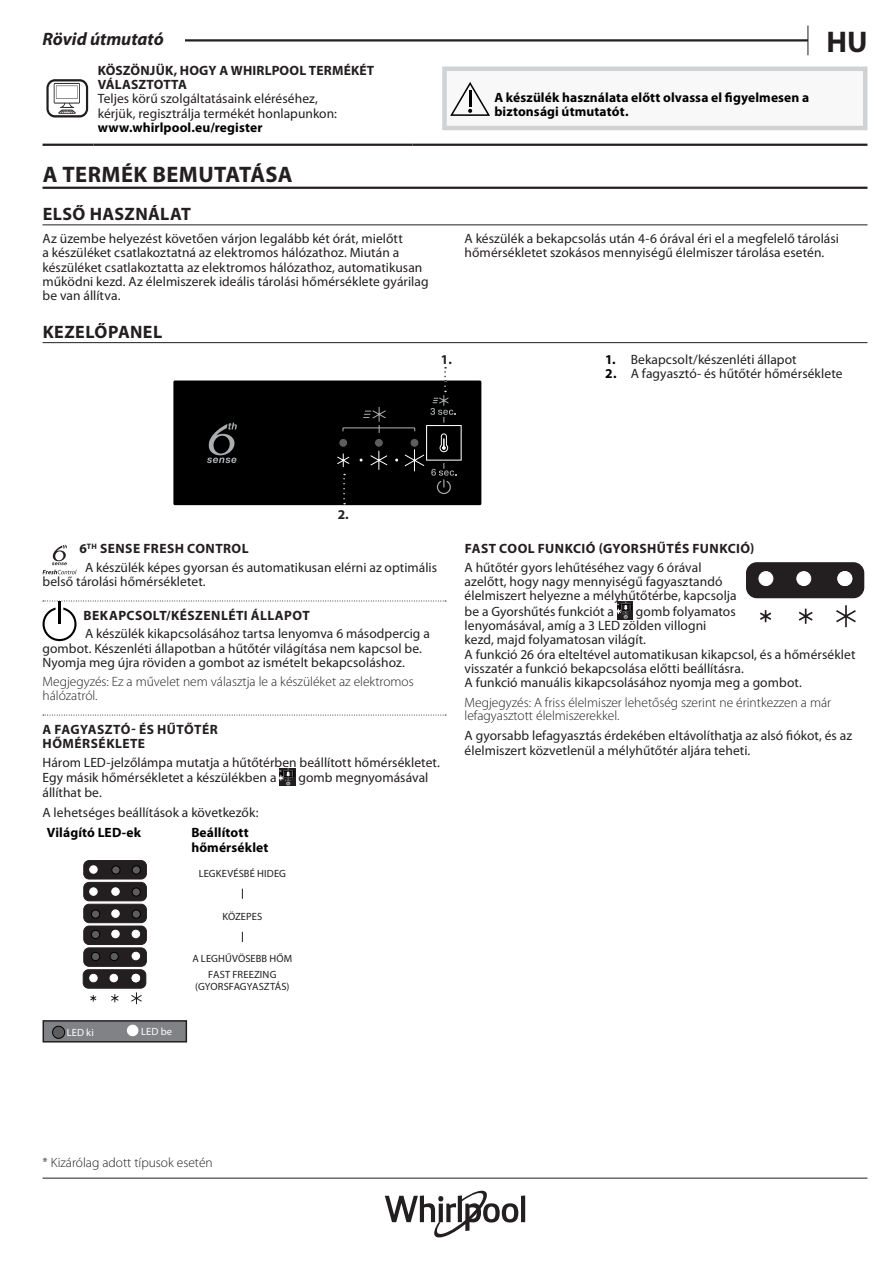
<style>
.page{position:relative;width:893px;height:1263px;background:#fff}
.page>*{position:absolute;margin:0;border:0;box-sizing:border-box;transform-origin:0 0}
.t1{font:700 30px "Myriad Pro";color:#231f20}
.t2{font:700 22.5px "Myriad Pro";letter-spacing:.015em;color:#231f20}
.t3{font:700 18px "Myriad Pro";letter-spacing:.025em;color:#231f20}
.t4{font:italic 700 18px "Myriad Pro";color:#231f20}
.t5{font:13.5px/14.2px "Myriad Pro";letter-spacing:.005em;color:#231f20}
.t6{font:300 13.5px/13.5px "Myriad Pro";color:#231f20}
.t7{font:700 13.5px/14.2px "Myriad Pro";letter-spacing:.025em;color:#231f20}
.t8{font:700 13.5px/14.2px "Myriad Pro";letter-spacing:.01em;color:#000001}
.t9{font:10.5px/15.6px "Myriad Pro";letter-spacing:.01em;color:#231f20;text-align:center}
.t10{font:10.5px "Myriad Pro";letter-spacing:.01em;color:#fff}
.s1{font-weight:700;color:#000001}
.s2{font-weight:700}
</style>
<div class="page">
<hr style="left:43px;top:1178px;width:824px;height:1px;background:#231f20">
<svg style="left:807px;top:26px;width:1px;height:29px"></svg>
<hr style="left:43px;top:39px;width:765px;height:3px;background:#231f20">
<div style="left:43px;top:26px;width:142px;height:19px;background:#fff"></div>
<hr style="left:521px;top:1195px;width:4px;height:27px;background:#231f20">
<svg style="left:385px;top:1191px;width:133px;height:46px"></svg>
<hr style="left:43px;top:187px;width:824px;height:2px;background:#231f20">
<hr style="left:43px;top:225px;width:824px;height:1px;background:#231f20">
<hr style="left:43px;top:144px;width:51px;height:2px;background:#231f20">
<hr style="left:94px;top:144px;width:318px;height:2px;background:#231f20">
<hr style="left:412px;top:144px;width:455px;height:2px;background:#231f20">
<svg style="left:46px;top:79px;width:42px;height:38px"></svg>
<div style="left:444px;top:69px;width:421px;height:59px;background:#f8f8f9"></div>
<div style="left:442px;top:67px;width:425px;height:63px;border:4px solid #d1d2d4"></div>
<svg style="left:450px;top:82px;width:40px;height:34px"></svg>
<hr style="left:43px;top:342px;width:824px;height:1px;background:#231f20">
<div style="left:173px;top:380px;width:308px;height:125px;background:#000001"></div>
<svg style="left:207px;top:423px;width:30px;height:40px"></svg>
<svg style="left:43px;top:715px;width:403px;height:1px"></svg>
<svg style="left:43px;top:545px;width:34px;height:29px"></svg>
<svg style="left:43px;top:601px;width:403px;height:40px"></svg>
<hr style="left:58px;top:602px;width:3px;height:22px;background:#000">
<svg style="left:280px;top:768px;width:15px;height:18px"></svg>
<div style="left:84px;top:860px;width:62px;height:19px;background:#231f20;border-radius:5px"></div>
<div style="left:83px;top:860px;width:64px;height:19px;border:1px solid #231f20;border-radius:5px"></div>
<div style="left:84px;top:882px;width:62px;height:19px;background:#231f20;border-radius:5px"></div>
<div style="left:83px;top:882px;width:64px;height:19px;border:1px solid #231f20;border-radius:5px"></div>
<div style="left:84px;top:904px;width:62px;height:19px;background:#231f20;border-radius:5px"></div>
<div style="left:83px;top:904px;width:64px;height:19px;border:1px solid #231f20;border-radius:5px"></div>
<div style="left:84px;top:926px;width:62px;height:18px;background:#231f20;border-radius:5px"></div>
<div style="left:83px;top:925px;width:64px;height:20px;border:1px solid #231f20;border-radius:5px"></div>
<svg style="left:83px;top:932px;width:64px;height:72px"></svg>
<div style="left:108px;top:910px;width:14px;height:7px;border:1px solid #231f20;border-radius:3px"></div>
<svg style="left:85px;top:866px;width:37px;height:29px"></svg>
<div style="left:89px;top:974px;width:8px;height:8px;background:#fff;border:1px solid #fff;border-radius:50%"></div>
<div style="left:110px;top:974px;width:8px;height:8px;background:#fff;border:1px solid #fff;border-radius:50%"></div>
<div style="left:132px;top:952px;width:8px;height:8px;background:#fff;border:1px solid #fff;border-radius:50%"></div>
<div style="left:112px;top:930px;width:7px;height:8px;background:#fff;border:1px solid #fff;border-radius:50%"></div>
<div style="left:132px;top:930px;width:8px;height:8px;background:#fff;border:1px solid #fff;border-radius:50%"></div>
<div style="left:112px;top:910px;width:7px;height:7px;background:#fff;border:1px solid #fff;border-radius:50%"></div>
<div style="left:89px;top:887px;width:8px;height:8px;background:#fff;border:1px solid #fff;border-radius:50%"></div>
<div style="left:112px;top:887px;width:7px;height:8px;background:#fff;border:1px solid #fff;border-radius:50%"></div>
<div style="left:89px;top:865px;width:8px;height:8px;background:#fff;border:1px solid #fff;border-radius:50%"></div>
<div style="left:132px;top:910px;width:9px;height:8px;background:#5d5d5f;border:1px solid #000001;border-radius:50%"></div>
<div style="left:91px;top:930px;width:9px;height:9px;background:#5d5d5f;border:1px solid #000001;border-radius:50%"></div>
<div style="left:110px;top:952px;width:9px;height:9px;background:#5d5d5f;border:1px solid #000001;border-radius:50%"></div>
<div style="left:91px;top:952px;width:9px;height:9px;background:#5d5d5f;border:1px solid #000001;border-radius:50%"></div>
<div style="left:91px;top:910px;width:9px;height:8px;background:#5d5d5f;border:1px solid #000001;border-radius:50%"></div>
<div style="left:132px;top:888px;width:9px;height:8px;background:#5d5d5f;border:1px solid #000001;border-radius:50%"></div>
<div style="left:132px;top:866px;width:9px;height:8px;background:#5d5d5f;border:1px solid #000001;border-radius:50%"></div>
<div style="left:112px;top:866px;width:8px;height:8px;background:#5d5d5f;border:1px solid #000001;border-radius:50%"></div>
<div style="left:132px;top:974px;width:8px;height:8px;background:#fff;border:1px solid #fff;border-radius:50%"></div>
<div style="left:43px;top:1021px;width:143px;height:21px;background:#808285"></div>
<div style="left:43px;top:1020px;width:144px;height:22px;border:1px solid #231f20"></div>
<div style="left:123px;top:1025px;width:25px;height:12px;border:1px solid #808285;border-radius:5px"></div>
<div style="left:52px;top:1026px;width:13px;height:13px;background:#5d5d5f;border:1px solid #000001;border-radius:50%"></div>
<div style="left:127px;top:1025px;width:11px;height:11px;background:#fff;border:1px solid #fff;border-radius:50%"></div>
<svg style="left:617px;top:601px;width:16px;height:18px"></svg>
<svg style="left:746px;top:562px;width:119px;height:65px"></svg>
<div style="left:758px;top:571px;width:15px;height:15px;background:#fff;border:1px solid #fff;border-radius:50%"></div>
<div style="left:796px;top:571px;width:15px;height:15px;background:#fff;border:1px solid #fff;border-radius:50%"></div>
<div style="left:837px;top:571px;width:15px;height:15px;background:#fff;border:1px solid #fff;border-radius:50%"></div>
<svg style="left:336px;top:367px;width:131px;height:137px"></svg>
<h3 class="t4" style="left:43px;top:28px;width:123px">Rövid útmutató</h3>
<h1 class="t1" style="left:826px;top:22px;width:43px">HU</h1>
<p class="t7" style="left:98px;top:63px;width:278px">KÖSZÖNJÜK, HOGY A WHIRLPOOL TERMÉKÉT<br>VÁLASZTOTTA</p>
<p class="t5" style="left:98px;top:92px;width:241px">Teljes körű szolgáltatásaink eléréséhez, kérjük, regisztrálja termékét honlapunkon:</p>
<p class="t8" style="left:98px;top:120px;width:166px">www.whirlpool.eu/register</p>
<p class="t8" style="left:494px;top:90px;width:316px">A készülék használata előtt olvassa el figyelmesen a biztonsági útmutatót.</p>
<h2 class="t2" style="left:43px;top:160px;width:251px">A TERMÉK BEMUTATÁSA</h2>
<h3 class="t3" style="left:43px;top:203px;width:150px">ELSŐ HASZNÁLAT</h3>
<p class="t5" style="left:43px;top:231px;width:388px">Az üzembe helyezést követően várjon legalább két órát, mielőtt<br>a készüléket csatlakoztatná az elektromos hálózathoz. Miután a készüléket csatlakoztatta az elektromos hálózathoz, automatikusan működni kezd. Az élelmiszerek ideális tárolási hőmérséklete gyárilag be van állítva.</p>
<p class="t5" style="left:465px;top:231px;width:376px">A készülék a bekapcsolás után 4-6 órával éri el a megfelelő tárolási hőmérsékletet szokásos mennyiségű élelmiszer tárolása esetén.</p>
<h3 class="t3" style="left:43px;top:320px;width:121px">KEZELŐPANEL</h3>
<p class="t5" style="left:605px;top:352px;width:193px"><span class="s1">1.</span> Bekapcsolt/készenléti állapot</p>
<p class="t5" style="left:605px;top:366px;width:239px"><span class="s1">2.</span> A fagyasztó- és hűtőtér hőmérséklete</p>
<p class="t7" style="left:441px;top:352px;width:13px">1.</p>
<p class="t7" style="left:338px;top:507px;width:13px">2.</p>
<p class="t5" style="left:85px;top:539px;width:353px;line-height:18.5px;text-indent:-6px"><span class="s2">6</span><sup>TH</sup> <span class="s2">SENSE FRESH CONTROL<br></span>A készülék képes gyorsan és automatikusan elérni az optimális</p>
<p class="t5" style="left:43px;top:574px;width:165px">belső tárolási hőmérsékletet.</p>
<p class="t7" style="left:84px;top:608px;width:228px">BEKAPCSOLT/KÉSZENLÉTI ÁLLAPOT</p>
<p class="t5" style="left:43px;top:626px;width:389px;text-indent:43px">A készülék kikapcsolásához tartsa lenyomva 6 másodpercig a gombot. Készenléti állapotban a hűtőtér világítása nem kapcsol be.<br>Nyomja meg újra röviden a gombot az ismételt bekapcsoláshoz.</p>
<p class="t6" style="left:43px;top:675px;width:373px">Megjegyzés: Ez a művelet nem választja le a készüléket az elektromos hálózatról.</p>
<p class="t7" style="left:43px;top:722px;width:177px">A FAGYASZTÓ- ÉS HŰTŐTÉR<br>HŐMÉRSÉKLETE</p>
<p class="t5" style="left:43px;top:754px;width:399px;line-height:15.8px">Három LED-jelzőlámpa mutatja a hűtőtérben beállított hőmérsékletet.<br>Egy másik hőmérsékletet a készülékben a</p>
<p class="t5" style="left:298px;top:770px;width:131px">gomb megnyomásával</p>
<p class="t5" style="left:43px;top:782px;width:217px;line-height:20.2px">állíthat be.<br>A lehetséges beállítások a következők:</p>
<p class="t8" style="left:47px;top:825px;width:96px">Világító LED-ek</p>
<p class="t8" style="left:191px;top:825px;width:79px">Beállított hőmérséklet</p>
<p class="t9" style="left:199px;top:865px;width:89px">LEGKEVÉSBÉ HIDEG</p>
<p class="t9" style="left:222px;top:908px;width:41px">KÖZEPES</p>
<p class="t9" style="left:192px;top:950px;width:102px">A LEGHŰVÖSEBB HŐM<br>FAST FREEZING</p>
<p class="t9" style="left:195px;top:978px;width:96px">(GYORSFAGYASZTÁS)</p>
<p class="t10" style="left:67px;top:1026px;width:29px">LED ki</p>
<p class="t10" style="left:141px;top:1025px;width:32px">LED be</p>
<p class="t7" style="left:465px;top:541px;width:291px">FAST COOL FUNKCIÓ (GYORSHŰTÉS FUNKCIÓ)</p>
<p class="t5" style="left:465px;top:560px;width:274px">A hűtőtér gyors lehűtéséhez vagy 6 órával azelőtt, hogy nagy mennyiségű fagyasztandó élelmiszert helyezne a mélyhűtőtérbe, kapcsolja</p>
<p class="t5" style="left:465px;top:604px;width:151px">be a Gyorshűtés funkciót a</p>
<p class="t5" style="left:465px;top:604px;width:392px;text-indent:171px">gomb folyamatos<br>lenyomásával, amíg a 3 LED zölden villogni<br>kezd, majd folyamatosan világít.<br>A funkció 26 óra elteltével automatikusan kikapcsol, és a hőmérséklet visszatér a funkció bekapcsolása előtti beállításra.<br>A funkció manuális kikapcsolásához nyomja meg a gombot.</p>
<p class="t6" style="left:465px;top:695px;width:368px">Megjegyzés: A friss élelmiszer lehetőség szerint ne érintkezzen a már lefagyasztott élelmiszerekkel.</p>
<p class="t5" style="left:465px;top:728px;width:389px">A gyorsabb lefagyasztás érdekében eltávolíthatja az alsó fiókot, és az élelmiszert közvetlenül a mélyhűtőtér aljára teheti.</p>
<p class="t6" style="left:43px;top:1156px;width:172px">* Kizárólag adott típusok esetén</p>
</div>
